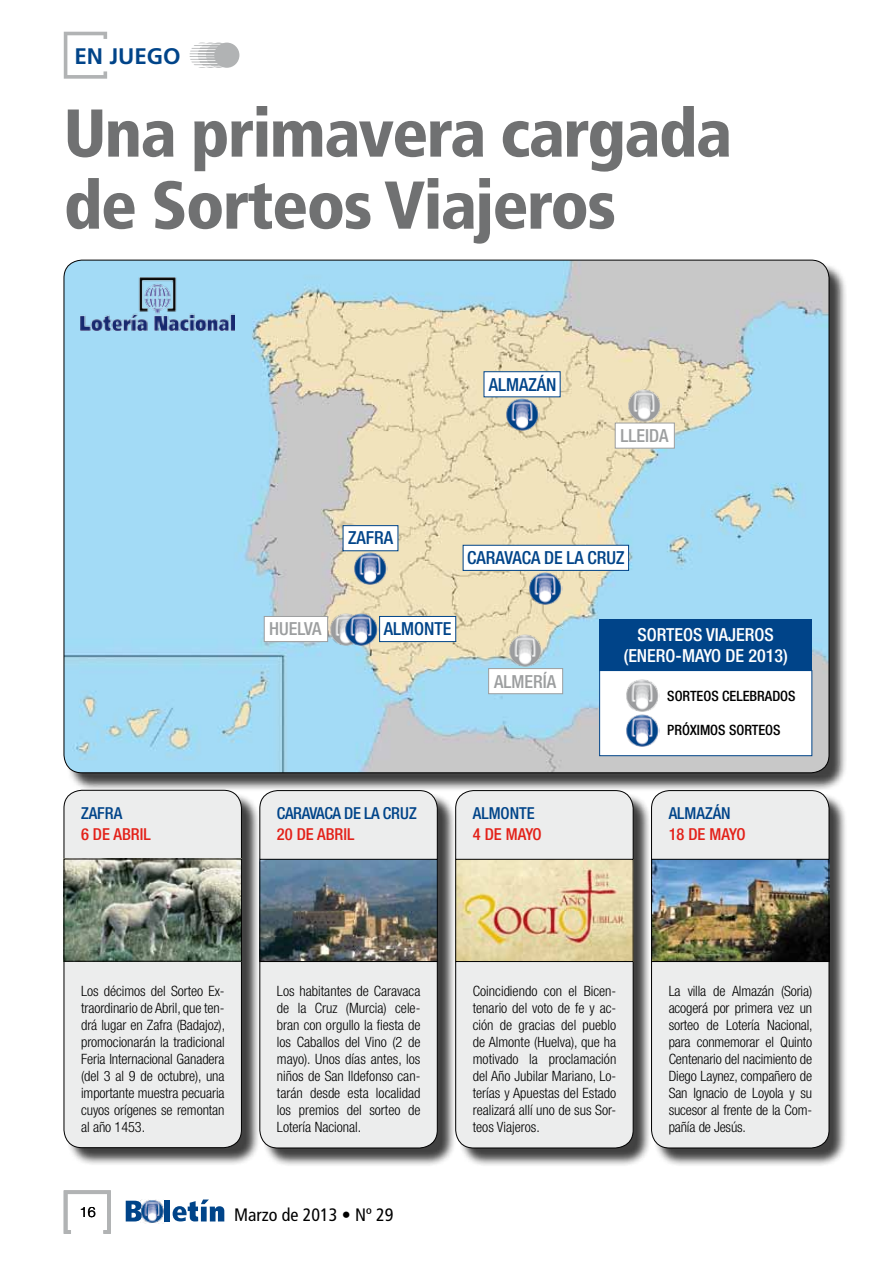
<style>
.page{position:relative;width:893px;height:1263px;background:#fff}
.page>*{position:absolute;margin:0;border:0;box-sizing:border-box;transform-origin:0 0}
.t1{font:900 condensed 67.5px/72px "Frutiger LT Std";letter-spacing:-.025em;color:#707172}
.t2{font:700 22.5px "Frutiger LT Std";color:#004489}
.t3{font:500 condensed 18px "Helvetica Neue LT Std";color:#004489}
.t4{font:500 condensed 18px/21px "Helvetica Neue LT Std";color:#fff;text-align:center}
.t5{font:500 condensed 18px "Helvetica Neue LT Std";color:#9c9e9f}
.t6{font:condensed 18px "Frutiger LT Std";color:#000}
.t7{font:500 condensed 16.5px "Helvetica Neue LT Std";color:#e32119}
.t8{font:500 condensed 16.5px "Helvetica Neue LT Std";color:#004489}
.t9{font:500 condensed 16.5px "Helvetica Neue LT Std";letter-spacing:-.025em;color:#004489}
.t10{font:300 condensed 14.25px/17.1px "Helvetica Neue LT Std";letter-spacing:-.005em;color:#000;text-align:justify}
.t11{font:500 condensed 14.25px "Helvetica Neue LT Std";color:#000}
.t12{font:300 14.25px "Helvetica Neue LT Std";color:#000}
</style>
<div class="page">
<svg style="left:64px;top:32px;width:43px;height:47px"></svg>
<svg style="left:190px;top:43px;width:41px;height:25px"></svg>
<div style="left:214px;top:43px;width:25px;height:25px;background:#b1b3b4;border-radius:50%"></div>
<svg style="left:126px;top:1201px;width:15px;height:20px"></svg>
<div style="left:164px;top:1200px;width:6px;height:21px;background:#004489"></div>
<svg style="left:173px;top:1199px;width:51px;height:22px"></svg>
<img style="left:141px;top:1199px;width:23px;height:24px">
<svg style="left:64px;top:1190px;width:47px;height:44px"></svg>
<div style="left:66px;top:262px;width:782px;height:529px;background:#000;opacity:.75"></div>
<img style="left:64px;top:260px;width:765px;height:513px">
<div style="left:66px;top:792px;width:194px;height:374px;background:#000;opacity:.75"></div>
<div style="left:64px;top:790px;width:177px;height:358px;background:#eceded;border-radius:18px"></div>
<div style="left:64px;top:790px;width:178px;height:358px;border:1px solid #000;border-radius:18px"></div>
<img style="left:66px;top:861px;width:174px;height:98px">
<div style="left:64px;top:859px;width:178px;height:102px;border:1px solid #000"></div>
<img style="left:329px;top:612px;width:15px;height:34px">
<img style="left:508px;top:633px;width:34px;height:34px">
<img style="left:628px;top:388px;width:34px;height:34px">
<div style="left:264px;top:616px;width:64px;height:26px;background:#fff;border:1px solid #9c9e9f"></div>
<div style="left:488px;top:668px;width:75px;height:26px;background:#fff;border:1px solid #9c9e9f"></div>
<img style="left:81px;top:277px;width:153px;height:53px">
<div style="left:599px;top:670px;width:213px;height:86px;background:#fff;border:1px solid #004489"></div>
<img style="left:626px;top:679px;width:34px;height:68px">
<div style="left:599px;top:619px;width:213px;height:51px;background:#004489"></div>
<img style="left:353px;top:552px;width:34px;height:34px">
<img style="left:529px;top:572px;width:34px;height:34px">
<img style="left:344px;top:612px;width:34px;height:34px">
<img style="left:505px;top:398px;width:34px;height:34px">
<div style="left:379px;top:616px;width:77px;height:26px;background:#fff;border:1px solid #004489"></div>
<div style="left:343px;top:525px;width:55px;height:26px;background:#fff;border:1px solid #004489"></div>
<div style="left:463px;top:545px;width:166px;height:26px;background:#fff;border:1px solid #004489"></div>
<div style="left:484px;top:371px;width:76px;height:26px;background:#fff;border:1px solid #004489"></div>
<div style="left:615px;top:423px;width:59px;height:25px;background:#fff;border:1px solid #9c9e9f"></div>
<div style="left:262px;top:793px;width:194px;height:374px;background:#000;opacity:.75"></div>
<div style="left:260px;top:790px;width:177px;height:358px;background:#eceded;border-radius:18px"></div>
<div style="left:260px;top:790px;width:177px;height:358px;border:1px solid #000;border-radius:18px"></div>
<img style="left:262px;top:861px;width:173px;height:99px">
<div style="left:260px;top:859px;width:177px;height:103px;border:1px solid #000"></div>
<div style="left:654px;top:793px;width:194px;height:374px;background:#000;opacity:.75"></div>
<div style="left:651px;top:790px;width:178px;height:358px;background:#eceded;border-radius:18px"></div>
<div style="left:651px;top:790px;width:178px;height:358px;border:1px solid #000;border-radius:18px"></div>
<img style="left:653px;top:861px;width:174px;height:99px">
<div style="left:651px;top:859px;width:178px;height:103px;border:1px solid #000"></div>
<div style="left:458px;top:793px;width:194px;height:374px;background:#000;opacity:.75"></div>
<div style="left:456px;top:790px;width:177px;height:358px;background:#eceded;border-radius:18px"></div>
<div style="left:455px;top:790px;width:178px;height:358px;border:1px solid #000;border-radius:18px"></div>
<img style="left:457px;top:861px;width:174px;height:99px">
<div style="left:455px;top:859px;width:178px;height:103px;border:1px solid #000"></div>
<h2 class="t2" style="left:74px;top:43px;width:108px">EN JUEGO</h2>
<h1 class="t1" style="left:64px;top:97px;width:670px">Una primavera cargada de Sorteos Viajeros</h1>
<p class="t8" style="left:81px;top:803px;width:43px">ZAFRA</p>
<p class="t7" style="left:81px;top:824px;width:71px">6 DE ABRIL</p>
<p class="t3" style="left:489px;top:374px;width:69px">ALMAZÁN</p>
<p class="t5" style="left:620px;top:425px;width:49px">LLEIDA</p>
<p class="t5" style="left:269px;top:618px;width:54px">HUELVA</p>
<p class="t3" style="left:348px;top:527px;width:47px">ZAFRA</p>
<p class="t3" style="left:467px;top:547px;width:159px">CARAVACA DE LA CRUZ</p>
<p class="t3" style="left:384px;top:618px;width:69px">ALMONTE</p>
<p class="t5" style="left:494px;top:670px;width:63px">ALMERÍA</p>
<p class="t4" style="left:624px;top:624px;width:166px">SORTEOS VIAJEROS (ENERO-MAYO DE 2013)</p>
<p class="t11" style="left:667px;top:687px;width:130px">SORTEOS CELEBRADOS</p>
<p class="t11" style="left:667px;top:721px;width:115px">PRÓXIMOS SORTEOS</p>
<p class="t9" style="left:277px;top:803px;width:141px">CARAVACA DE LA CRUZ</p>
<p class="t7" style="left:277px;top:824px;width:79px">20 DE ABRIL</p>
<p class="t8" style="left:473px;top:803px;width:64px">ALMONTE</p>
<p class="t7" style="left:473px;top:824px;width:70px">4 DE MAYO</p>
<p class="t8" style="left:669px;top:803px;width:64px">ALMAZÁN</p>
<p class="t7" style="left:669px;top:824px;width:78px">18 DE MAYO</p>
<p class="t10" style="left:81px;top:982px;width:146px">Los décimos del Sorteo Ex&shy;traordinario de Abril, que ten&shy;drá lugar en Zafra (Badajoz), promocionarán la tradicional Feria Internacional Ganadera (del 3 al 9 de octubre), una importante muestra pecuaria cuyos orígenes se remontan al año 1453.</p>
<p class="t10" style="left:277px;top:982px;width:145px">Los habitantes de Caravaca de la Cruz (Murcia) cele&shy;bran con orgullo la fiesta de los Caballos del Vino (2 de mayo). Unos días antes, los niños de San Ildefonso can&shy;tarán desde esta localidad los premios del sorteo de Lotería Nacional.</p>
<p class="t12" style="left:80px;top:1203px;width:17px">16</p>
<p class="t6" style="left:234px;top:1204px;width:161px">Marzo de 2013 • Nº 29</p>
<p class="t10" style="left:473px;top:982px;width:145px">Coincidiendo con el Bicen&shy;tenario del voto de fe y ac&shy;ción de gracias del pueblo de Almonte (Huelva), que ha motivado la proclamación del Año Jubilar Mariano, Lo&shy;terías y Apuestas del Estado realizará allí uno de sus Sor&shy;teos Viajeros.</p>
<p class="t10" style="left:669px;top:982px;width:146px">La villa de Almazán (Soria) acogerá por primera vez un sorteo de Lotería Nacional, para conmemorar el Quinto Centenario del nacimiento de Diego Laynez, compañero de San Ignacio de Loyola y su sucesor al frente de la Com&shy;pañía de Jesús.</p>
</div>
